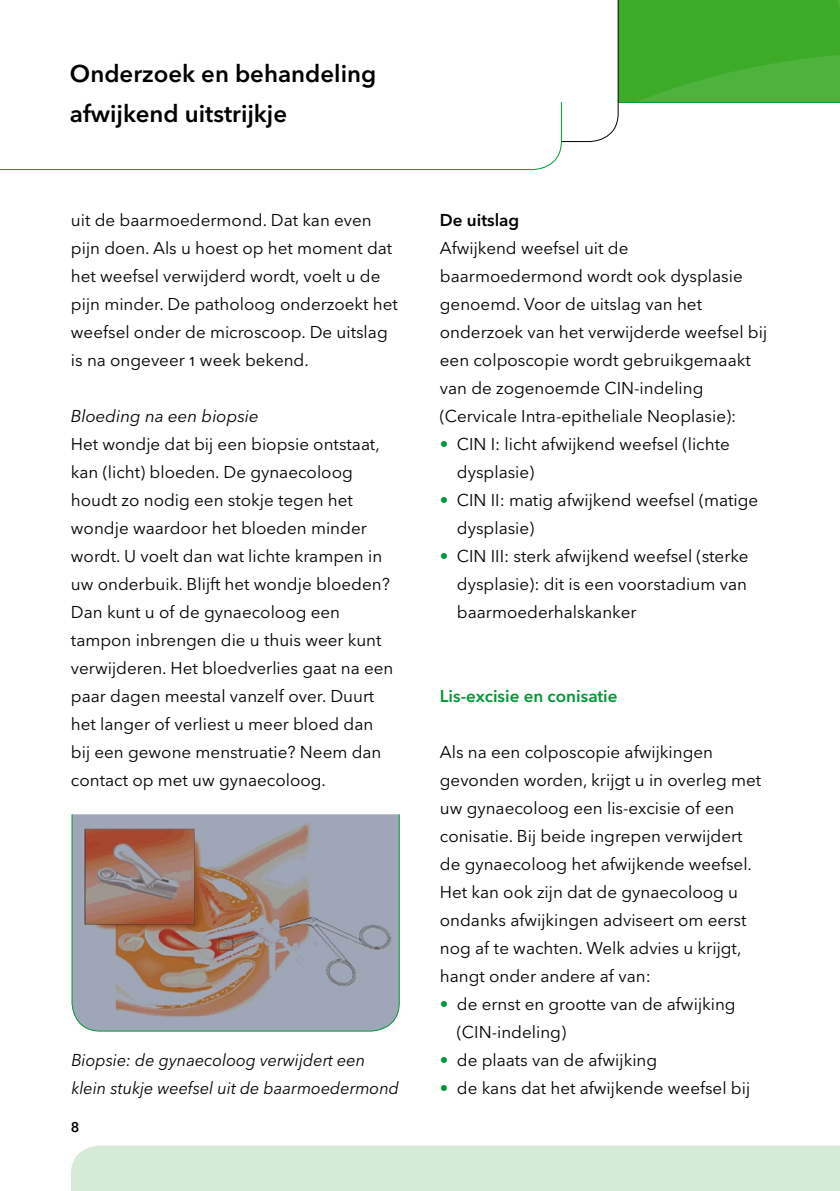
<style>
.page{position:relative;width:840px;height:1191px;background:#fff}
.page>*{position:absolute;margin:0;border:0;box-sizing:border-box;transform-origin:0 0}
.t1{font:600 24px/40px "Avenir Next LT Pro";color:#000}
.t2{font:17px/28px "Avenir Next LT Pro";color:#000}
.t3{font:italic 17px/28px "Avenir Next LT Pro";color:#000;scale:.96 1}
.t4{font:600 17px "Avenir Next LT Pro";color:#009836}
.t5{font:italic 17px "Avenir Next LT Pro";color:#000}
.t6{font:600 17px "Avenir Next LT Pro";color:#000}
.t7{font:600 14px "Avenir Next LT Pro";color:#000}
.s1{color:#009836}
</style>
<div class="page">
<div style="left:71px;top:1145px;width:768px;height:46px;background:#d6ebd7"></div>
<svg style="left:0;top:0;width:839px;height:171px"></svg>
<svg style="left:71px;top:814px;width:329px;height:218px;background:#9e9393"></svg>
<h1 class="t1" style="left:70px;top:54px;width:308px">Onderzoek en behandeling afwijkend uitstrijkje</h1>
<p class="t2" style="left:71px;top:206px;width:328px">uit de baarmoedermond. Dat kan even pijn doen. Als u hoest op het moment dat het weefsel verwijderd wordt, voelt u de pijn minder. De patholoog onderzoekt het weefsel onder de microscoop. De uitslag is na ongeveer 1 week bekend.</p>
<p class="t5" style="left:71px;top:406px;width:189px">Bloeding na een biopsie</p>
<p class="t2" style="left:71px;top:430px;width:324px">Het wondje dat bij een biopsie ontstaat, kan (licht) bloeden. De gynaecoloog houdt zo nodig een stokje tegen het wondje waardoor het bloeden minder wordt. U voelt dan wat lichte krampen in uw onderbuik. Blijft het wondje bloeden?<br>Dan kunt u of de gynaecoloog een tampon inbrengen die u thuis weer kunt verwijderen. Het bloedverlies gaat na een paar dagen meestal vanzelf over. Duurt het langer of verliest u meer bloed dan bij een gewone menstruatie? Neem dan contact op met uw gynaecoloog.</p>
<p class="t3" style="left:71px;top:1046px;width:342px">Biopsie: de gynaecoloog verwijdert een klein stukje weefsel uit de baarmoedermond</p>
<p class="t7" style="left:71px;top:1118px;width:10px">8</p>
<p class="t6" style="left:439px;top:210px;width:81px">De uitslag</p>
<p class="t2" style="left:439px;top:234px;width:328px">Afwijkend weefsel uit de baarmoedermond wordt ook dysplasie genoemd. Voor de uitslag van het onderzoek van het verwijderde weefsel bij een colposcopie wordt gebruikgemaakt van de zogenoemde CIN-indeling (Cervicale Intra-epitheliale Neoplasie):</p>
<p class="t2" style="left:456px;top:430px;width:274px;text-indent:-17px"><span class="s1">•</span> CIN I: licht afwijkend weefsel (lichte dysplasie)</p>
<p class="t2" style="left:456px;top:486px;width:303px;text-indent:-17px"><span class="s1">•</span> CIN II: matig afwijkend weefsel (matige dysplasie)</p>
<p class="t2" style="left:456px;top:542px;width:293px;text-align:justify;text-indent:-17px"><span class="s1">•</span> CIN III: sterk afwijkend weefsel (sterke dysplasie): dit is een voorstadium van baarmoederhalskanker</p>
<p class="t4" style="left:439px;top:686px;width:179px">Lis-excisie en conisatie</p>
<p class="t2" style="left:439px;top:738px;width:322px">Als na een colposcopie afwijkingen gevonden worden, krijgt u in overleg met uw gynaecoloog een lis-excisie of een conisatie. Bij beide ingrepen verwijdert de gynaecoloog het afwijkende weefsel.<br>Het kan ook zijn dat de gynaecoloog u ondanks afwijkingen adviseert om eerst nog af te wachten. Welk advies u krijgt, hangt onder andere af van:</p>
<p class="t2" style="left:456px;top:990px;width:280px;text-indent:-17px"><span class="s1">•</span> de ernst en grootte van de afwijking (CIN-indeling)</p>
<p class="t2" style="left:439px;top:1046px;width:219px"><span class="s1">•</span> de plaats van de afwijking</p>
<p class="t2" style="left:439px;top:1074px;width:312px"><span class="s1">•</span> de kans dat het afwijkende weefsel bij</p>
</div>
